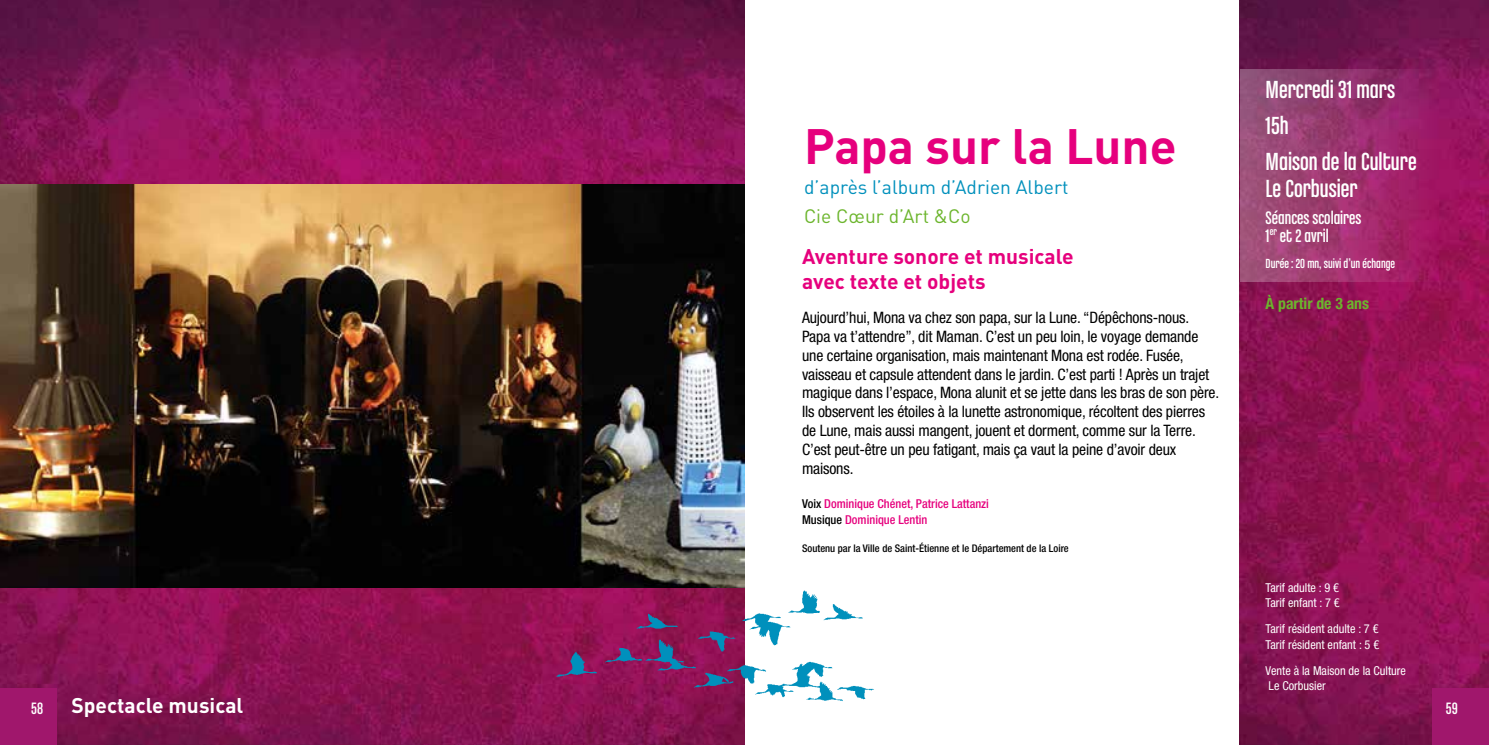
<style>
.page{position:relative;width:1489px;height:745px;background:#fff}
.page>*{position:absolute;margin:0;border:0;box-sizing:border-box;transform-origin:0 0}
.t1{font:700 49px "DIN Pro";color:#e6007d}
.t2{font:26.25px/36.2px "Chalet Comprime Cologne Eighty";color:#fff}
.t3{font:700 21px/24.5px "DIN Pro";color:#e6007d}
.t4{font:700 21px "DIN Pro";color:#fff}
.t5{font:19.25px "DIN Pro";color:#0090bc}
.t6{font:19.25px/17.5px "Chalet Comprime Cologne Eighty";color:#fff}
.t7{font:19.25px "DIN Pro";color:#6cb52d}
.t8{font:17.5px "Chalet Comprime Cologne Eighty";color:#fff}
.t9{font:condensed 15.75px/18.9px "Helvetica Neue LT Std";letter-spacing:-.01em;color:#000}
.t10{font:700 condensed 15.75px "Helvetica Neue LT Std";color:#6cb52d}
.t11{font:14px "Chalet Comprime Cologne Eighty";color:#fff}
.t12{font:condensed 12.25px/15.8px "Helvetica Neue LT Std";color:#fff}
.t13{font:500 condensed 12.25px/15.8px "Helvetica Neue LT Std";color:#e6007d}
.t14{font:500 condensed 10.5px "Helvetica Neue LT Std";color:#000}
.s1{color:#000}
</style>
<div class="page">
<img style="left:0;top:0;width:744px;height:744px">
<img style="left:1239px;top:0;width:249px;height:744px">
<img style="left:0;top:185px;width:744px;height:402px">
<svg style="left:1239px;top:69px;width:249px;height:212px;background:#9b2e6b"></svg>
<div style="left:0;top:688px;width:57px;height:56px;background:#a0176c"></div>
<div style="left:1432px;top:688px;width:56px;height:56px;background:#a0176c"></div>
<img style="left:484px;top:563px;width:390px;height:176px">
<h1 class="t1" style="left:804px;top:113px;width:374px">Papa sur la Lune</h1>
<p class="t5" style="left:804px;top:173px;width:266px">d’après l’album d’Adrien Albert</p>
<p class="t7" style="left:804px;top:203px;width:168px">Cie Cœur d’Art &amp;Co</p>
<h3 class="t3" style="left:802px;top:243px;width:273px">Aventure sonore et musicale avec texte et objets</h3>
<p class="t9" style="left:802px;top:307px;width:418px">Aujourd’hui, Mona va chez son papa, sur la Lune. “Dépêchons-nous.<br>Papa va t’attendre”, dit Maman. C’est un peu loin, le voyage demande une certaine organisation, mais maintenant Mona est rodée. Fusée, vaisseau et capsule attendent dans le jardin. C’est parti ! Après un trajet magique dans l’espace, Mona alunit et se jette dans les bras de son père.<br>Ils observent les étoiles à la lunette astronomique, récoltent des pierres de Lune, mais aussi mangent, jouent et dorment, comme sur la Terre.<br>C’est peut-être un peu fatigant, mais ça vaut la peine d’avoir deux maisons.</p>
<p class="t13" style="left:802px;top:495px;width:188px"><span class="s1">Voix</span> Dominique Chénet, Patrice Lattanzi<br><span class="s1">Musique</span> Dominique Lentin</p>
<p class="t14" style="left:802px;top:541px;width:268px">Soutenu par la Ville de Saint-Étienne et le Département de la Loire</p>
<h2 class="t2" style="left:1265px;top:71px;width:152px">Mercredi 31 mars<br>15h<br>Maison de la Culture</h2>
<h2 class="t2" style="left:1265px;top:169px;width:94px">Le Corbusier</h2>
<p class="t6" style="left:1265px;top:208px;width:97px">Séances scolaires<br>1<sup>er</sup> et 2 avril</p>
<p class="t11" style="left:1265px;top:256px;width:131px">Durée : 20 mn, suivi d’un échange</p>
<p class="t10" style="left:1265px;top:294px;width:105px">À partir de 3 ans</p>
<p class="t12" style="left:1265px;top:579px;width:76px">Tarif adulte : 9 €<br>Tarif enfant : 7 €</p>
<p class="t12" style="left:1265px;top:620px;width:115px">Tarif résident adulte : 7 €<br>Tarif résident enfant : 5 €</p>
<p class="t12" style="left:1265px;top:662px;width:142px">Vente à la Maison de la Culture<br>Le Corbusier</p>
<h3 class="t4" style="left:71px;top:691px;width:173px">Spectacle musical</h3>
<p class="t8" style="left:31px;top:698px;width:13px">58</p>
<p class="t8" style="left:1445px;top:698px;width:13px">59</p>
</div>
